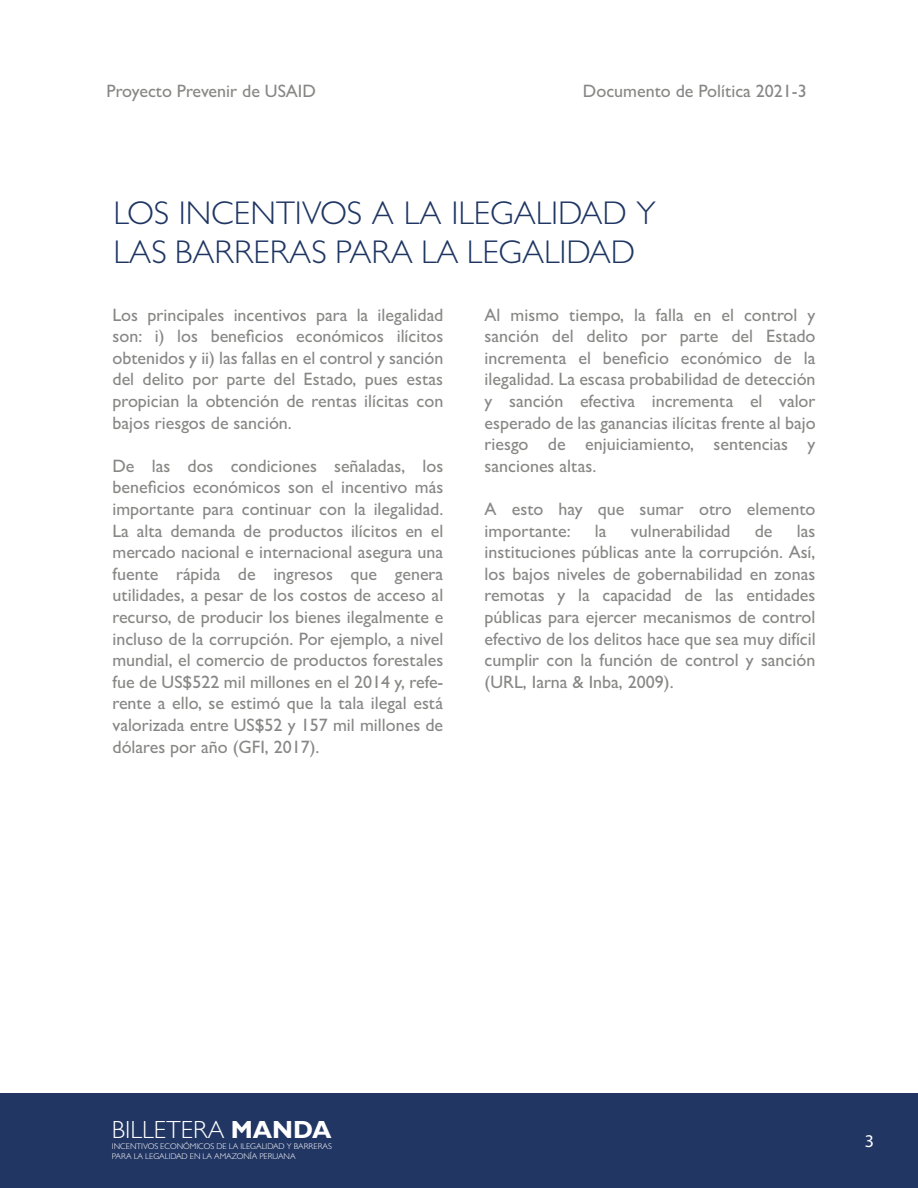
<style>
.page{position:relative;width:918px;height:1188px;background:#fff}
.page>*{position:absolute;margin:0;border:0;box-sizing:border-box;transform-origin:0 0}
.t1{font:300 33px/39px "Gill Sans";color:#1f3663}
.t2{font:300 24.9px "Gill Sans";color:#fff}
.t3{font:500 18px/21.6px "Gill Sans";color:#878886;text-align:justify}
.t4{font:18px "Myriad Pro";color:#fff}
.t5{font:300 8.4px/10.1px "Gill Sans";color:#fff}
.s1{font-weight:700}
</style>
<div class="page">
<div style="left:0;top:1093px;width:918px;height:95px;background:#223664"></div>
<p class="t3" style="left:107px;top:79px;width:211px">Proyecto Prevenir de USAID</p>
<p class="t3" style="left:583px;top:79px;width:225px">Documento de Política 2021-3</p>
<h1 class="t1" style="left:114px;top:193px;width:544px">LOS INCENTIVOS A LA ILEGALIDAD Y<br>LAS BARRERAS PARA LA LEGALIDAD</h1>
<p class="t3" style="left:112px;top:304px;width:333px">Los principales incentivos para la ilegalidad son: i) los beneficios económicos ilícitos obtenidos y ii) las fallas en el control y sanción del delito por parte del Estado, pues estas propician la obtención de rentas ilícitas con bajos riesgos de sanción.</p>
<p class="t3" style="left:112px;top:455px;width:332px">De las dos condiciones señaladas, los beneficios económicos son el incentivo más importante para continuar con la ilegalidad.<br>La alta demanda de productos ilícitos en el mercado nacional e internacional asegura una fuente rápida de ingresos que genera utilidades, a pesar de los costos de acceso al recurso, de producir los bienes ilegalmente e incluso de la corrupción. Por ejemplo, a nivel mundial, el comercio de productos forestales fue de US$522 mil millones en el 2014 y, refe&shy;rente a ello, se estimó que la tala ilegal está valorizada entre US$52 y 157 mil millones de dólares por año (GFI, 2017).</p>
<p class="t3" style="left:485px;top:304px;width:333px">Al mismo tiempo, la falla en el control y sanción del delito por parte del Estado incrementa el beneficio económico de la ilegalidad. La escasa probabilidad de detección y sanción efectiva incrementa el valor esperado de las ganancias ilícitas frente al bajo riesgo de enjuiciamiento, sentencias y sanciones altas.</p>
<p class="t3" style="left:485px;top:498px;width:332px">A esto hay que sumar otro elemento importante:</p>
<p class="t3" style="left:485px;top:520px;width:333px;text-indent:312px">las instituciones públicas ante la corrupción. Así, los bajos niveles de gobernabilidad en zonas remotas y la capacidad de las entidades públicas para ejercer mecanismos de control efectivo de los delitos hace que sea muy difícil cumplir con la función de control y sanción (URL, Iarna &amp; Inba, 2009).</p>
<p class="t3" style="left:595px;top:520px;width:13px">la</p>
<p class="t3" style="left:631px;top:520px;width:101px">vulnerabilidad</p>
<p class="t3" style="left:755px;top:520px;width:19px">de</p>
<h2 class="t2" style="left:112px;top:1115px;width:221px">BILLETERA <span class="s1">MANDA</span></h2>
<p class="t5" style="left:112px;top:1141px;width:222px">INCENTIVOS ECONÓMICOS DE LA ILEGALIDAD Y BARRERAS<br>PARA LA LEGALIDAD EN LA AMAZONÍA PERUANA</p>
<p class="t4" style="left:865px;top:1129px;width:11px">3</p>
</div>
